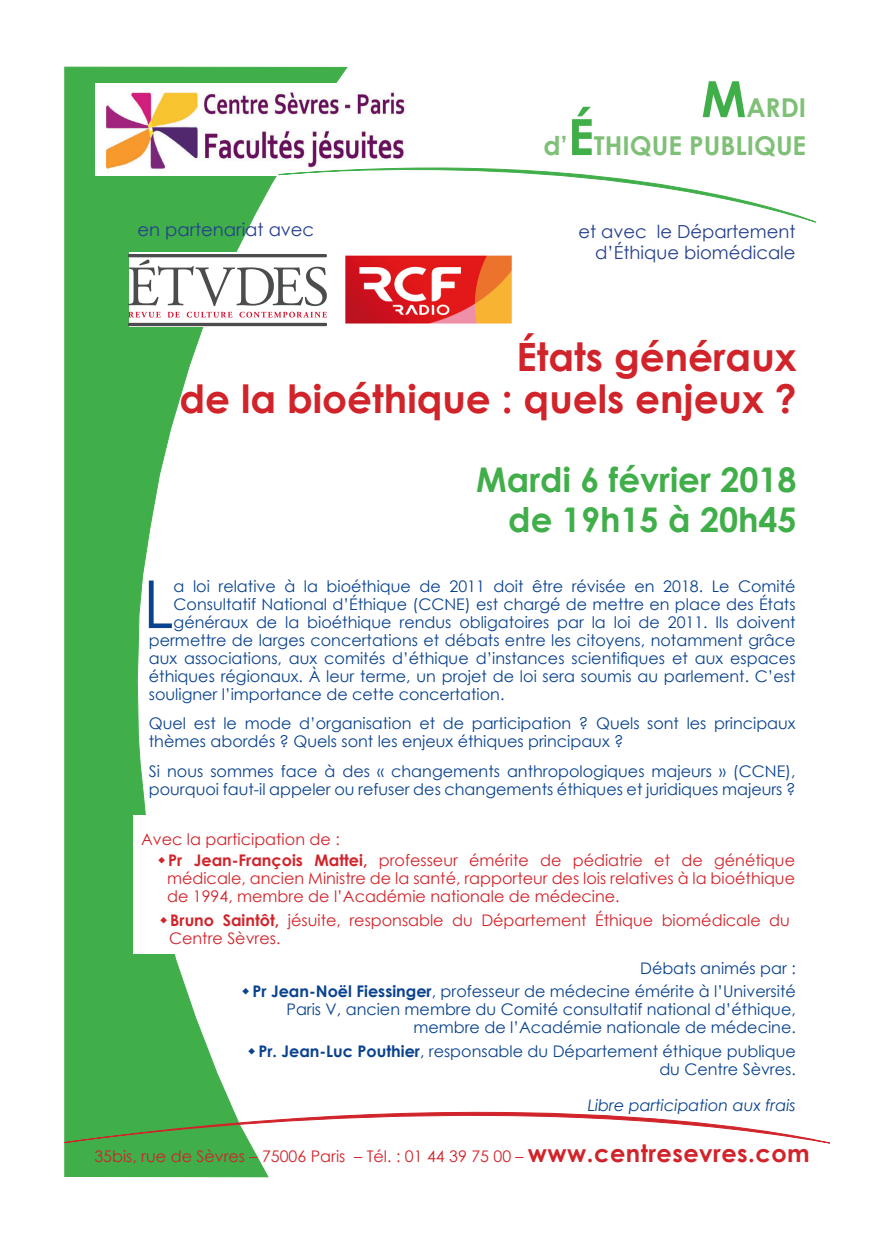
<style>
.page{position:relative;width:896px;height:1248px;background:#fff}
.page>*{position:absolute;margin:0;border:0;box-sizing:border-box;transform-origin:0 0}
.t1{font:66.2px "Century Gothic";color:#09428e}
.t2{font:700 39px "Century Gothic";color:#d1232a}
.t3{font:700 34px "Century Gothic";color:#40ae49}
.t4{font:700 26px "Century Gothic";color:#7fc077}
.t5{font:18px "Century Gothic";color:#253f8e}
.t6{font:16px/18px "Century Gothic";color:#09428e}
.t7{font:16px/18px "Century Gothic";color:#d1232a;text-align:justify}
.t8{font:italic 16px "Century Gothic";color:#09428e}
.s1{font-size:50px;color:#40ae49}
.s2{font-weight:700}
.s3{font-weight:700;font-size:24px}
</style>
<div class="page">
<svg style="left:64px;top:66px;width:284px;height:1112px"></svg>
<img style="left:95px;top:83px;width:310px;height:92px">
<div style="left:133px;top:815px;width:662px;height:139px;background:#fff"></div>
<svg style="left:64px;top:1074px;width:763px;height:68px"></svg>
<svg style="left:278px;top:145px;width:538px;height:78px"></svg>
<svg style="left:129px;top:252px;width:194px;height:71px"></svg>
<hr style="left:128px;top:323px;width:199px;height:3px;background:#4b4c4d">
<hr style="left:128px;top:254px;width:199px;height:3px;background:#4b4c4d">
<svg style="left:128px;top:259px;width:199px;height:58px"></svg>
<img style="left:342px;top:252px;width:170px;height:74px">
<svg style="left:243px;top:987px;width:23px;height:11px"></svg>
<svg style="left:248px;top:1047px;width:24px;height:10px"></svg>
<p class="t5" style="left:137px;top:217px;width:178px">en partenariat avec</p>
<p class="t4" style="left:701px;top:88px;width:106px"><span class="s1">M</span>ARDI</p>
<p class="t4" style="left:543px;top:126px;width:264px">d’<span class="s1">É</span>THIQUE PUBLIQUE</p>
<p class="t5" style="left:578px;top:218px;width:219px">et avec le Département</p>
<p class="t5" style="left:595px;top:239px;width:202px">d’Éthique biomédicale</p>
<p class="t2" style="left:516px;top:327px;width:282px">États généraux</p>
<p class="t2" style="left:179px;top:369px;width:618px">de la bioéthique : quels enjeux ?</p>
<p class="t3" style="left:476px;top:454px;width:322px">Mardi 6 février 2018</p>
<p class="t3" style="left:508px;top:494px;width:290px">de 19h15 à 20h45</p>
<p class="t1" style="left:143px;top:558px;width:32px">L</p>
<p class="t6" style="left:174px;top:577px;width:623px">a loi relative à la bioéthique de 2011 doit être révisée en 2018. Le Comité</p>
<p class="t6" style="left:174px;top:595px;width:623px">Consultatif National d’Éthique (CCNE) est chargé de mettre en place des États</p>
<p class="t6" style="left:174px;top:613px;width:623px">généraux de la bioéthique rendus obligatoires par la loi de 2011. Ils doivent</p>
<p class="t6" style="left:149px;top:631px;width:648px">permettre de larges concertations et débats entre les citoyens, notamment grâce</p>
<p class="t6" style="left:149px;top:649px;width:648px">aux associations, aux comités d’éthique d’instances scientifiques et aux espaces</p>
<p class="t6" style="left:149px;top:667px;width:648px">éthiques régionaux. À leur terme, un projet de loi sera soumis au parlement. C’est</p>
<p class="t6" style="left:149px;top:685px;width:357px">souligner l’importance de cette concertation.</p>
<p class="t6" style="left:149px;top:714px;width:648px">Quel est le mode d’organisation et de participation ? Quels sont les principaux thèmes abordés ? Quels sont les enjeux éthiques principaux ?</p>
<p class="t6" style="left:149px;top:761px;width:648px">Si nous sommes face à des « changements anthropologiques majeurs » (CCNE), pourquoi faut-il appeler ou refuser des changements éthiques et juridiques majeurs ?</p>
<p class="t7" style="left:141px;top:830px;width:200px">Avec la participation de :</p>
<p class="t7" style="left:167px;top:851px;width:629px"><span class="s2">Pr Jean-François Mattei,</span> professeur émérite de pédiatrie et de génétique médicale, ancien Ministre de la santé, rapporteur des lois relatives à la bioéthique de 1994, membre de l’Académie nationale de médecine.</p>
<p class="t7" style="left:169px;top:910px;width:622px"><span class="s2">Bruno Saintôt,</span> jésuite, responsable du Département Éthique biomédicale du<br>Centre Sèvres.</p>
<p class="t6" style="left:640px;top:958px;width:157px">Débats animés par :</p>
<p class="t6" style="left:252px;top:982px;width:545px;text-align:right"><span class="s2">Pr Jean-Noël Fiessinger</span>, professeur de médecine émérite à l’Université<br>Paris V, ancien membre du Comité consultatif national d’éthique, membre de l’Académie nationale de médecine.</p>
<p class="t6" style="left:258px;top:1041px;width:539px"><span class="s2">Pr. Jean-Luc Pouthier</span>, responsable du Département éthique publique</p>
<p class="t6" style="left:659px;top:1059px;width:138px">du Centre Sèvres.</p>
<p class="t8" style="left:588px;top:1093px;width:210px">Libre participation aux frais</p>
<p class="t7" style="left:94px;top:1147px;width:717px">35bis, rue de Sèvres – 75006 Paris – Tél. : 01 44 39 75 00 – <span class="s3">www.centresevres.com</span></p>
</div>
